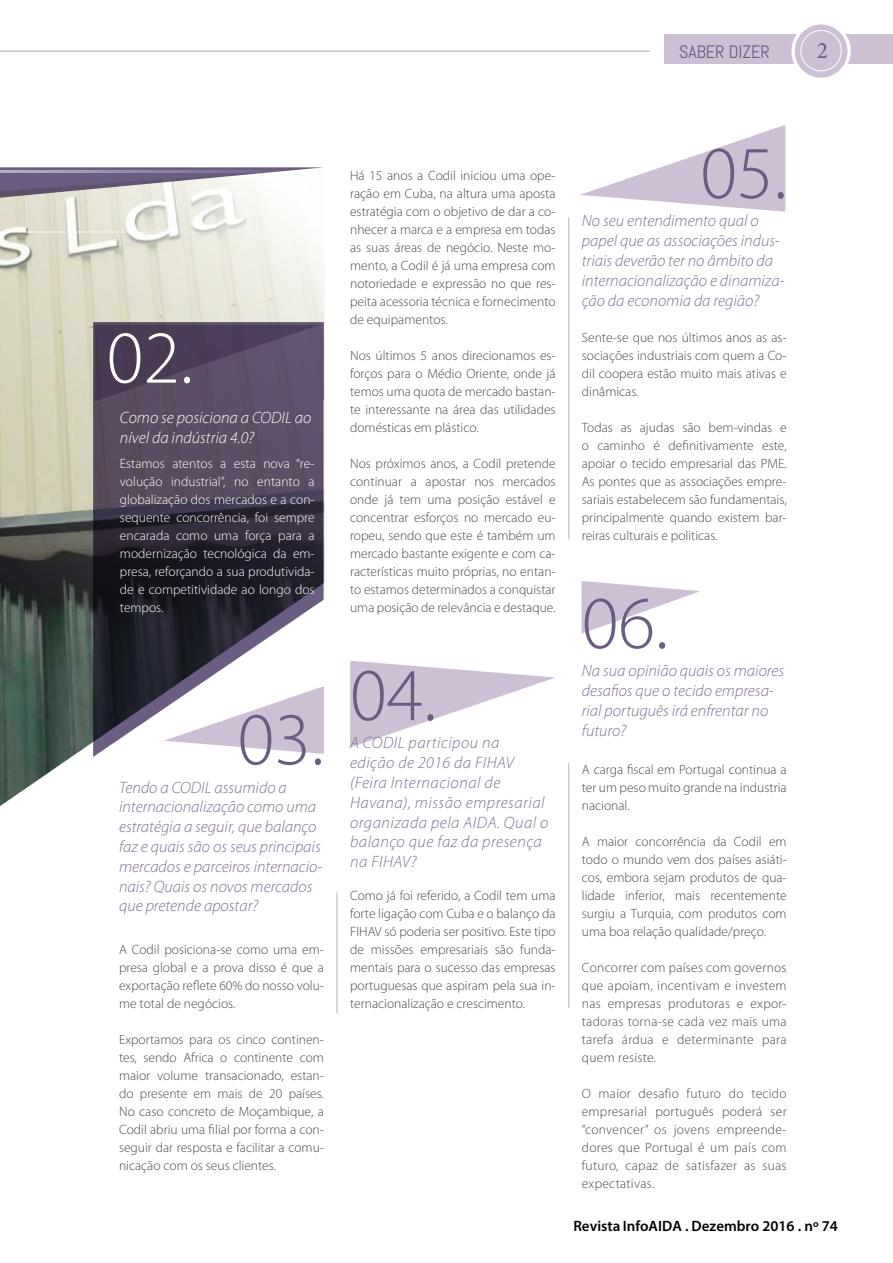
<style>
.page{position:relative;width:893px;height:1263px;background:#fff}
.page>*{position:absolute;margin:0;border:0;box-sizing:border-box;transform-origin:0 0}
.t1{font:300 75px "Myriad Pro";color:#6b5c82}
.t2{font:300 75px "Myriad Pro";color:#fff}
.t3{font:23.4px "Minion Pro";color:#6b5c82}
.t4{font:18px "Abel";color:#6b5c82}
.t5{font:italic 300 16.5px/19.8px "Myriad Pro";color:#7f7092}
.t6{font:italic 300 16.5px/19.8px "Myriad Pro";letter-spacing:.03em;color:#7f7092}
.t7{font:italic 300 16.5px/19.8px "Myriad Pro";color:#fff}
.t8{font:600 15px "Myriad Pro";color:#000}
.t9{font:300 13.5px/18px "Myriad Pro";color:#494949;text-align:justify}
.t10{font:300 13.5px/18px "Myriad Pro";color:#fff;text-align:justify}
</style>
<div class="page">
<img style="left:0;top:276px;width:325px;height:530px">
<div style="left:665px;top:34px;width:228px;height:30px;background:#cdc0d4"></div>
<svg style="left:791px;top:21px;width:60px;height:60px"></svg>
<div style="left:795px;top:25px;width:52px;height:53px;background:#cdc0d4;border-radius:50%"></div>
<div style="left:800px;top:30px;width:42px;height:41px;border:1px solid #fff;border-radius:50%"></div>
<hr style="left:0;top:50px;width:650px;height:2px;background:#c5c6c8">
<svg style="left:350px;top:661px;width:205px;height:86px"></svg>
<svg style="left:580px;top:125px;width:205px;height:87px"></svg>
<svg style="left:581px;top:581px;width:119px;height:53px"></svg>
<svg style="left:93px;top:322px;width:231px;height:435px;background:#605869"></svg>
<hr style="left:324px;top:400px;width:1px;height:285px;background:#fff">
<svg style="left:0;top:167px;width:324px;height:109px"></svg>
<svg style="left:0;top:171px;width:296px;height:2px"></svg>
<svg style="left:0;top:231px;width:296px;height:2px"></svg>
<hr style="left:337px;top:892px;width:1px;height:121px;background:#b1b3b5">
<hr style="left:568px;top:218px;width:1px;height:321px;background:#b1b3b5">
<hr style="left:568px;top:763px;width:1px;height:245px;background:#b1b3b5">
<h3 class="t4" style="left:679px;top:40px;width:92px">SABER DIZER</h3>
<h2 class="t3" style="left:817px;top:34px;width:13px">2</h2>
<h1 class="t2" style="left:107px;top:312px;width:88px">02.</h1>
<p class="t7" style="left:120px;top:407px;width:193px">Como se posiciona a CODIL ao nível da indústria 4.0?</p>
<p class="t10" style="left:120px;top:454px;width:196px">Estamos atentos a esta nova “re&shy;volução industrial”, no entanto a globalização dos mercados e a con&shy;sequente concorrência, foi sempre encarada como uma força para a modernização tecnológica da em&shy;presa, reforçando a sua produtivida&shy;de e competitividade ao longo dos tempos.</p>
<h1 class="t1" style="left:238px;top:694px;width:88px">03.</h1>
<p class="t5" style="left:119px;top:777px;width:205px">Tendo a CODIL assumido a internacionalização como uma estratégia a seguir, que balanço faz e quais são os seus principais mercados e parceiros internacio&shy;nais? Quais os novos mercados que pretende apostar?</p>
<p class="t9" style="left:119px;top:940px;width:206px">A Codil posiciona-se como uma em&shy;presa global e a prova disso é que a exportação reflete 60% do nosso volu&shy;me total de negócios.</p>
<p class="t9" style="left:119px;top:1030px;width:206px">Exportamos para os cinco continen&shy;tes, sendo Africa o continente com maior volume transacionado, estan&shy;do presente em mais de 20 países.<br>No caso concreto de Moçambique, a Codil abriu uma filial por forma a con&shy;seguir dar resposta e facilitar a comu&shy;nicação com os seus clientes.</p>
<p class="t9" style="left:350px;top:166px;width:207px">Há 15 anos a Codil iniciou uma ope&shy;ração em Cuba, na altura uma aposta estratégia com o objetivo de dar a co&shy;nhecer a marca e a empresa em todas as suas áreas de negócio. Neste mo&shy;mento, a Codil é já uma empresa com notoriedade e expressão no que res&shy;peita acessoria técnica e fornecimento de equipamentos.</p>
<p class="t9" style="left:350px;top:346px;width:207px">Nos últimos 5 anos direcionamos es&shy;forços para o Médio Oriente, onde já temos uma quota de mercado bastan&shy;te interessante na área das utilidades domésticas em plástico.</p>
<p class="t9" style="left:350px;top:454px;width:207px">Nos próximos anos, a Codil pretende continuar a apostar nos mercados onde já tem uma posição estável e concentrar esforços no mercado eu&shy;ropeu, sendo que este é também um mercado bastante exigente e com ca&shy;racterísticas muito próprias, no entan&shy;to estamos determinados a conquistar uma posição de relevância e destaque.</p>
<h1 class="t1" style="left:350px;top:650px;width:88px">04.</h1>
<p class="t6" style="left:350px;top:733px;width:200px">A CODIL participou na<br>edição de 2016 da FIHAV (Feira Internacional de<br>Havana), missão empresarial organizada pela AIDA. Qual o balanço que faz da presença na FIHAV?</p>
<p class="t9" style="left:350px;top:886px;width:207px">Como já foi referido, a Codil tem uma forte ligação com Cuba e o balanço da FIHAV só poderia ser positivo. Este tipo de missões empresariais são funda&shy;mentais para o sucesso das empresas portuguesas que aspiram pela sua in&shy;ternacionalização e crescimento.</p>
<h1 class="t1" style="left:700px;top:128px;width:88px">05.</h1>
<p class="t5" style="left:582px;top:211px;width:204px">No seu entendimento qual o papel que as associações indus&shy;triais deverão ter no âmbito da internacionalização e dinamiza&shy;ção da economia da região?</p>
<p class="t9" style="left:582px;top:328px;width:206px">Sente-se que nos últimos anos as as&shy;sociações industriais com quem a Co&shy;dil coopera estão muito mais ativas e dinâmicas.</p>
<p class="t9" style="left:582px;top:418px;width:206px">Todas as ajudas são bem-vindas e o caminho é definitivamente este, apoiar o tecido empresarial das PME.<br>As pontes que as associações empre&shy;sariais estabelecem são fundamentais, principalmente quando existem bar&shy;reiras culturais e politicas.</p>
<h1 class="t1" style="left:582px;top:578px;width:88px">06.</h1>
<p class="t5" style="left:582px;top:661px;width:204px">Na sua opinião quais os maiores desafios que o tecido empresa&shy;rial português irá enfrentar no futuro?</p>
<p class="t9" style="left:582px;top:760px;width:206px">A carga fiscal em Portugal continua a ter um peso muito grande na industria nacional.</p>
<p class="t9" style="left:582px;top:832px;width:206px">A maior concorrência da Codil em todo o mundo vem dos países asiáti&shy;cos, embora sejam produtos de qua&shy;lidade inferior, mais recentemente surgiu a Turquia, com produtos com uma boa relação qualidade/preço.</p>
<p class="t9" style="left:582px;top:958px;width:206px">Concorrer com países com governos que apoiam, incentivam e investem nas empresas produtoras e expor&shy;tadoras torna-se cada vez mais uma tarefa árdua e determinante para quem resiste.</p>
<p class="t9" style="left:582px;top:1084px;width:206px">O maior desafio futuro do tecido empresarial português poderá ser “convencer” os jovens empreende&shy;dores que Portugal é um país com futuro, capaz de satisfazer as suas expectativas.</p>
<p class="t8" style="left:573px;top:1216px;width:266px">Revista InfoAIDA . Dezembro 2016 . nº 74</p>
</div>
